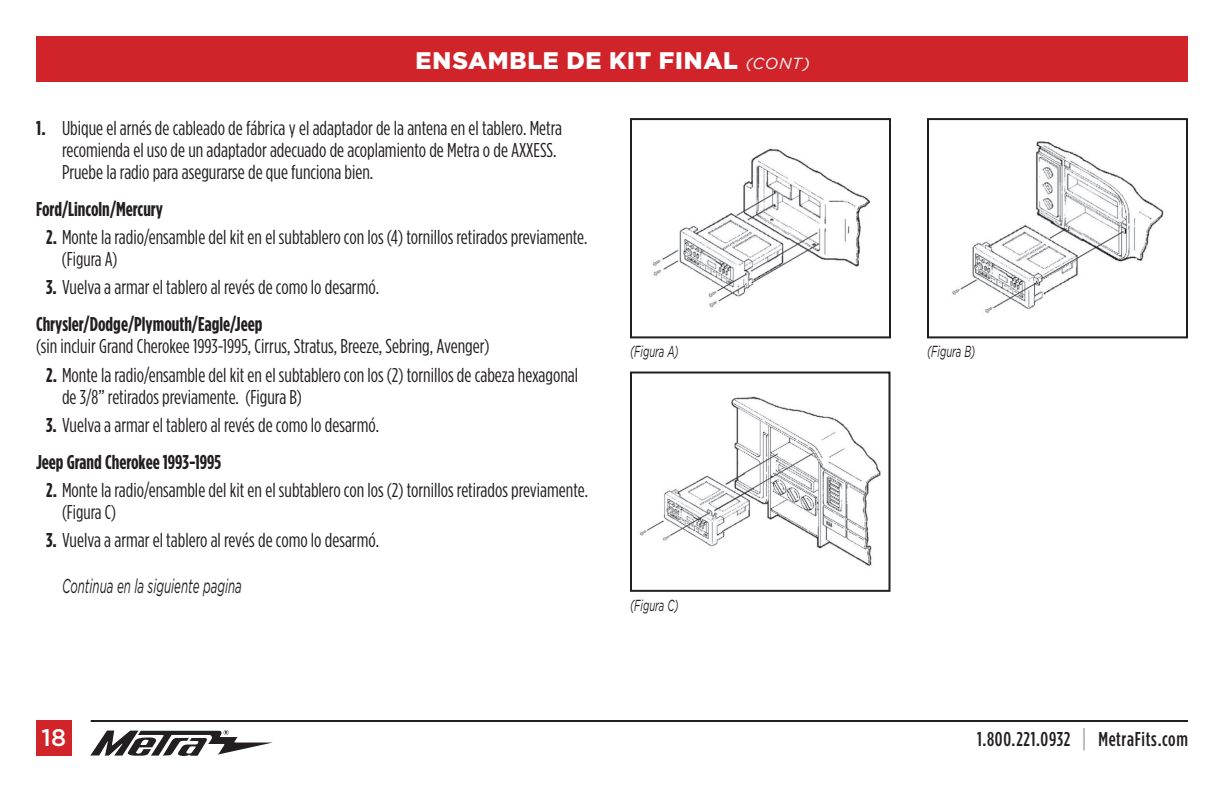
<style>
.page{position:relative;width:1224px;height:792px;background:#fff}
.page>*{position:absolute;margin:0;border:0;box-sizing:border-box;transform-origin:0 0}
.t1{font:900 24px "Gotham";letter-spacing:.03em;color:#fff}
.t2{font:500 24px "Gotham";color:#fff}
.t3{font:20px/22px "Gotham Condensed";color:#231f20}
.t4{font:500 20px "Gotham Condensed";letter-spacing:.035em;color:#231f20}
.t5{font:italic 20px "Gotham";color:#231f20;scale:.58 1}
.t6{font:700 20px "Gotham Condensed";color:#231f20}
.t7{font:italic 16px "Gotham";color:#231f20;scale:.6 1}
.s1{font-weight:400;font-style:italic;font-size:16px}
.s2{font-weight:700}
.s3{font-size:26px;color:#a8a9ad}
</style>
<div class="page">
<div style="left:36px;top:36px;width:1152px;height:45px;background:#d1232a"></div>
<svg style="left:90px;top:730px;width:183px;height:26px"></svg>
<hr style="left:91px;top:720px;width:1097px;height:2px;background:#231f20">
<div style="left:36px;top:720px;width:36px;height:36px;background:#d1232a"></div>
<img style="left:639px;top:396px;width:242px;height:171px">
<div style="left:630px;top:372px;width:261px;height:220px;border:2px solid #231f20"></div>
<img style="left:652px;top:148px;width:219px;height:160px">
<div style="left:630px;top:118px;width:261px;height:220px;border:2px solid #231f20"></div>
<img style="left:952px;top:141px;width:212px;height:172px">
<div style="left:927px;top:118px;width:261px;height:220px;border:2px solid #231f20"></div>
<p class="t1" style="left:416px;top:46px;width:396px">ENSAMBLE DE KIT FINAL <span class="s1">(CONT)</span></p>
<p class="t3" style="left:62px;top:117px;width:502px;text-indent:-26px"><span class="s2">1.</span> Ubique el arnés de cableado de fábrica y el adaptador de la antena en el tablero. Metra recomienda el uso de un adaptador adecuado de acoplamiento de Metra o de AXXESS.<br>Pruebe la radio para asegurarse de que funciona bien.</p>
<p class="t6" style="left:36px;top:198px;width:129px">Ford/Lincoln/Mercury</p>
<p class="t3" style="left:62px;top:226px;width:527px;text-indent:-16px"><span class="s2">2.</span> Monte la radio/ensamble del kit en el subtablero con los (4) tornillos retirados previamente. (Figura A)</p>
<p class="t3" style="left:36px;top:268px;width:345px;line-height:37.2px;text-indent:10px"><span class="s2">3.</span> Vuelva a armar el tablero al revés de como lo desarmó.<br><span class="s2">Chrysler/Dodge/Plymouth/Eagle/Jeep</span></p>
<p class="t3" style="left:36px;top:335px;width:455px">(sin incluir Grand Cherokee 1993-1995, Cirrus, Stratus, Breeze, Sebring, Avenger)</p>
<p class="t3" style="left:62px;top:363px;width:518px;text-indent:-16px"><span class="s2">2.</span> Monte la radio/ensamble del kit en el subtablero con los (2) tornillos de cabeza hexagonal de 3/8” retirados previamente. (Figura B)</p>
<p class="t3" style="left:36px;top:406px;width:345px;line-height:37.2px;text-indent:10px"><span class="s2">3.</span> Vuelva a armar el tablero al revés de como lo desarmó.<br><span class="s2">Jeep Grand Cherokee 1993-1995</span></p>
<p class="t3" style="left:62px;top:479px;width:527px;text-indent:-16px"><span class="s2">2.</span> Monte la radio/ensamble del kit en el subtablero con los (2) tornillos retirados previamente. (Figura C)</p>
<p class="t3" style="left:46px;top:529px;width:335px"><span class="s2">3.</span> Vuelva a armar el tablero al revés de como lo desarmó.</p>
<p class="t5" style="left:62px;top:575px;width:312px">Continua en la siguiente pagina</p>
<p class="t7" style="left:630px;top:343px;width:83px">(Figura A)</p>
<p class="t7" style="left:927px;top:343px;width:82px">(Figura B)</p>
<p class="t7" style="left:630px;top:596px;width:82px">(Figura C)</p>
<p class="t2" style="left:42px;top:724px;width:26px">18</p>
<p class="t4" style="left:977px;top:728px;width:212px">1.800.221.0932 <span class="s3">|</span> MetraFits.com</p>
</div>
